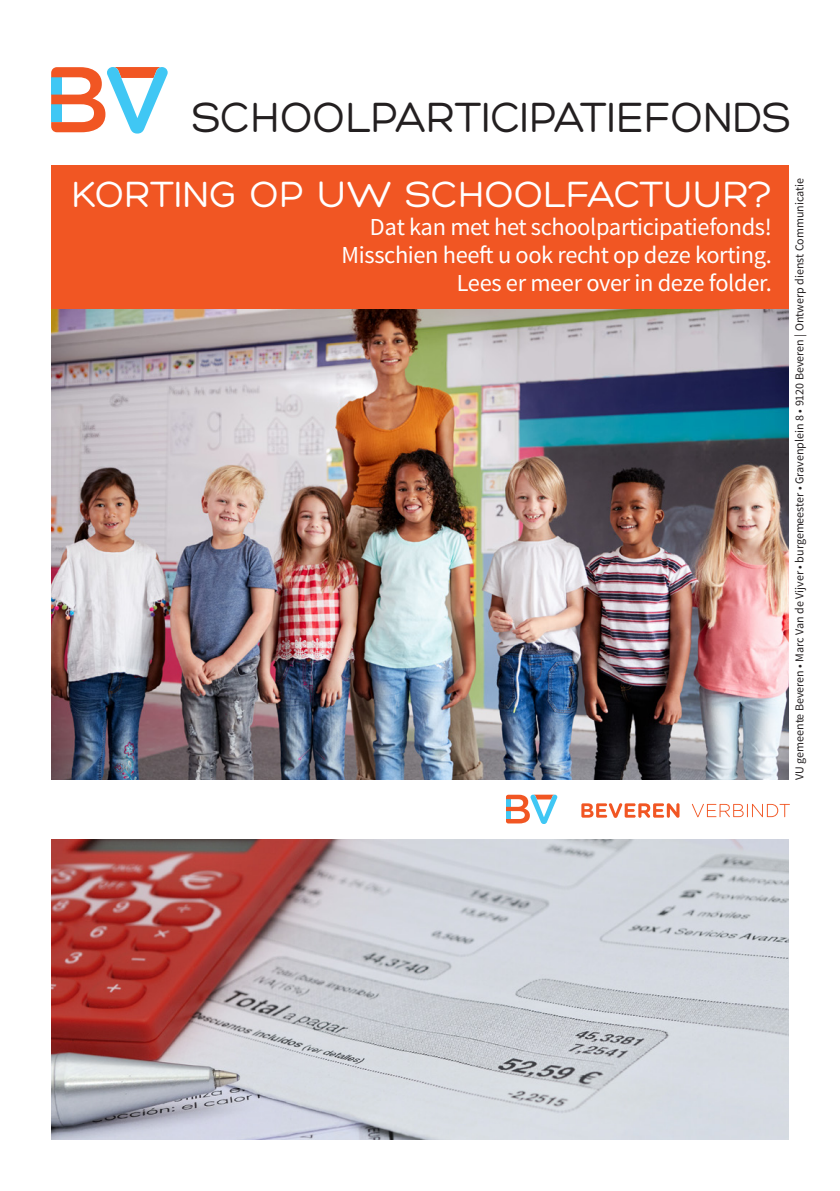
<style>
.page{position:relative;width:840px;height:1191px;background:#fff}
.page>*{position:absolute;margin:0;border:0;box-sizing:border-box;transform-origin:0 0}
.FLYER_A5_hoofdtitel{font:45.6px "Hero";letter-spacing:-.005em;color:#231f20;scale:.96 1}
.FLYER_A5_kleurvlak_t{font:39.4px "Hero";letter-spacing:-.005em;color:#fff}
.FLYER_A5_kleurvlak_a{font:24.4px/28px "Source Sans Pro";letter-spacing:-.015em;color:#fff;text-align:right}
.Flyer_A5_VUx{font:12px "Source Sans Pro";color:#231f20}
</style>
<div class="page">
<img style="left:51px;top:309px;width:737px;height:471px">
<svg style="left:51px;top:67px;width:116px;height:67px"></svg>
<div style="left:51px;top:165px;width:737px;height:144px;background:#f15623"></div>
<img style="left:51px;top:839px;width:737px;height:301px">
<svg style="left:581px;top:803px;width:98px;height:15px"></svg>
<svg style="left:691px;top:804px;width:98px;height:13px"></svg>
<svg style="left:506px;top:794px;width:51px;height:30px"></svg>
<p class="FLYER_A5_hoofdtitel" style="left:192px;top:91px;width:624px">SCHOOLPARTICIPATIEFONDS</p>
<p class="FLYER_A5_kleurvlak_t" style="left:71px;top:172px;width:701px">KORTING OP UW SCHOOLFACTUUR?</p>
<p class="FLYER_A5_kleurvlak_a" style="left:341px;top:214px;width:431px">Dat kan met het schoolparticipatiefonds!<br>Misschien heeft u ook recht op deze korting.<br>Lees er meer over in deze folder.</p>
<p class="Flyer_A5_VUx" style="left:791px;top:780px;width:603px;rotate:-90deg">VU gemeente Beveren • Marc Van de Vijver • burgemeester • Gravenplein 8 • 9120 Beveren | Ontwerp dienst Communicatie</p>
</div>
